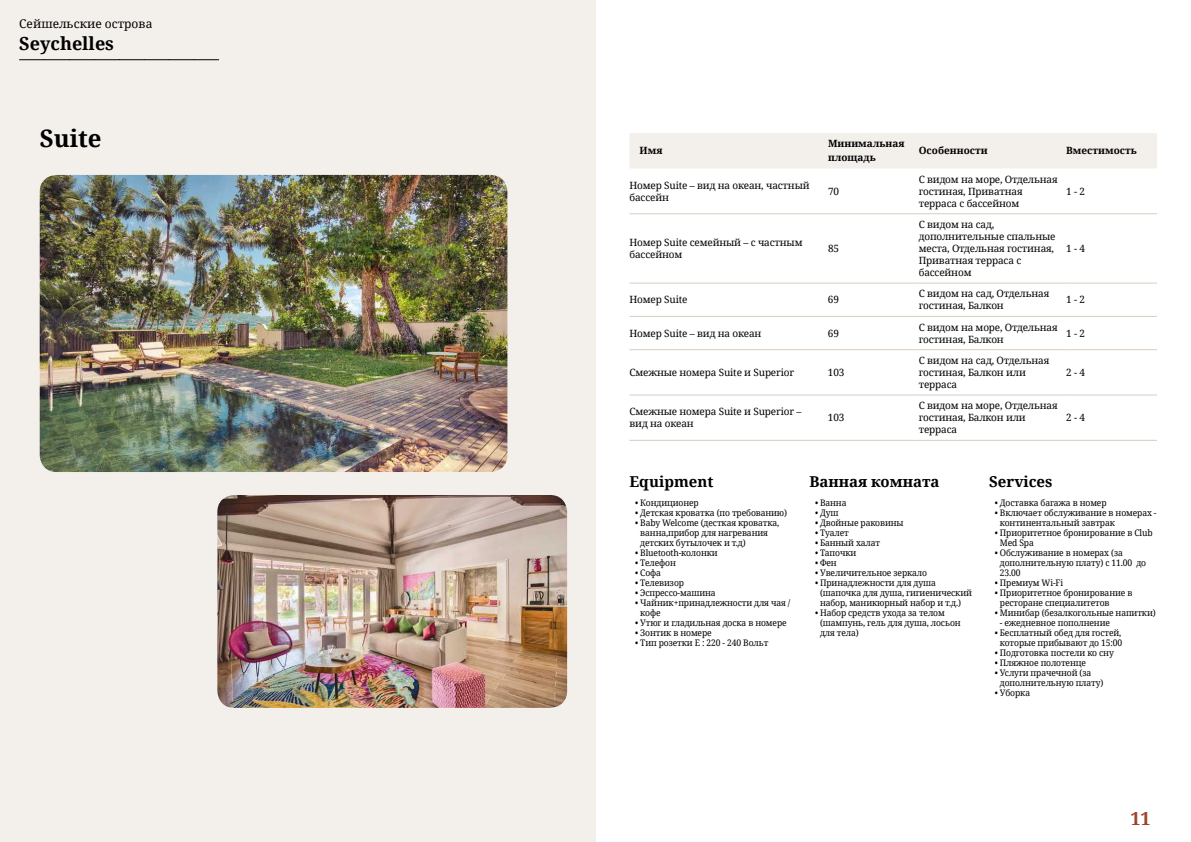
<style>
.page{position:relative;width:1191px;height:842px;background:#fff}
.page>*{position:absolute;margin:0;border:0;box-sizing:border-box;transform-origin:0 0}
.t1{font:700 24px "Noto Serif";color:#000}
.t2{font:700 18px "Noto Serif";color:#000}
.t3{font:700 18px "Noto Serif";color:#9d432c}
.t4{font:700 15px "Noto Serif";color:#000}
.t5{font:12px "Noto Serif";color:#000}
.t6{font:10px/12px "Noto Serif";letter-spacing:-.015em;color:#000}
.t7{font:700 10px/14px "Noto Serif";color:#000}
.t8{font:9px/10px "Noto Serif";letter-spacing:-.015em;color:#000;scale:.95 1}
</style>
<div class="page">
<div style="left:0;top:0;width:595px;height:842px;background:#f3f0ec"></div>
<img style="left:40px;top:175px;width:467px;height:297px">
<img style="left:217px;top:495px;width:350px;height:213px">
<svg style="left:20px;top:59px;width:199px;height:1px"></svg>
<div style="left:630px;top:133px;width:527px;height:35px;background:#f3f0ec"></div>
<hr style="left:629px;top:213px;width:199px;height:1px;background:#d7cdc1">
<hr style="left:828px;top:213px;width:90px;height:1px;background:#d7cdc1">
<hr style="left:918px;top:213px;width:148px;height:1px;background:#d7cdc1">
<hr style="left:1066px;top:213px;width:91px;height:1px;background:#d7cdc1">
<hr style="left:629px;top:283px;width:199px;height:1px;background:#d7cdc1">
<hr style="left:828px;top:283px;width:90px;height:1px;background:#d7cdc1">
<hr style="left:918px;top:283px;width:148px;height:1px;background:#d7cdc1">
<hr style="left:1066px;top:283px;width:91px;height:1px;background:#d7cdc1">
<hr style="left:629px;top:316px;width:199px;height:1px;background:#d7cdc1">
<hr style="left:828px;top:316px;width:90px;height:1px;background:#d7cdc1">
<hr style="left:918px;top:316px;width:148px;height:1px;background:#d7cdc1">
<hr style="left:1066px;top:316px;width:91px;height:1px;background:#d7cdc1">
<hr style="left:629px;top:349px;width:199px;height:1px;background:#d7cdc1">
<hr style="left:828px;top:349px;width:90px;height:1px;background:#d7cdc1">
<hr style="left:918px;top:349px;width:148px;height:1px;background:#d7cdc1">
<hr style="left:1066px;top:349px;width:91px;height:1px;background:#d7cdc1">
<hr style="left:629px;top:394px;width:199px;height:1px;background:#d7cdc1">
<hr style="left:828px;top:394px;width:90px;height:1px;background:#d7cdc1">
<hr style="left:918px;top:394px;width:148px;height:1px;background:#d7cdc1">
<hr style="left:1066px;top:394px;width:91px;height:1px;background:#d7cdc1">
<hr style="left:629px;top:440px;width:199px;height:1px;background:#d7cdc1">
<hr style="left:828px;top:440px;width:90px;height:1px;background:#d7cdc1">
<hr style="left:918px;top:440px;width:148px;height:1px;background:#d7cdc1">
<hr style="left:1066px;top:440px;width:91px;height:1px;background:#d7cdc1">
<h3 class="t5" style="left:19px;top:16px;width:135px">Сейшельские острова</h3>
<h2 class="t2" style="left:19px;top:31px;width:96px">Seychelles</h2>
<h1 class="t1" style="left:40px;top:121px;width:63px">Suite</h1>
<p class="t7" style="left:639px;top:143px;width:24px">Имя</p>
<p class="t7" style="left:828px;top:136px;width:78px">Минимальная площадь</p>
<p class="t7" style="left:918px;top:143px;width:70px">Особенности</p>
<p class="t7" style="left:1066px;top:143px;width:72px">Вместимость</p>
<p class="t6" style="left:629px;top:179px;width:182px">Номер Suite – вид на океан, частный бассейн</p>
<p class="t6" style="left:828px;top:185px;width:13px">70</p>
<p class="t6" style="left:918px;top:173px;width:140px">С видом на море, Отдельная гостиная, Приватная терраса с бассейном</p>
<p class="t6" style="left:1066px;top:185px;width:20px">1 - 2</p>
<p class="t6" style="left:629px;top:236px;width:175px">Номер Suite семейный – с частным бассейном</p>
<p class="t6" style="left:828px;top:242px;width:13px">85</p>
<p class="t6" style="left:918px;top:218px;width:138px">С видом на сад, дополнительные спальные места, Отдельная гостиная,<br>Приватная терраса с бассейном</p>
<p class="t6" style="left:1066px;top:242px;width:20px">1 - 4</p>
<p class="t6" style="left:629px;top:293px;width:60px">Номер Suite</p>
<p class="t6" style="left:828px;top:293px;width:13px">69</p>
<p class="t6" style="left:918px;top:287px;width:132px">С видом на сад, Отдельная гостиная, Балкон</p>
<p class="t6" style="left:1066px;top:293px;width:20px">1 - 2</p>
<p class="t6" style="left:629px;top:327px;width:133px">Номер Suite – вид на океан</p>
<p class="t6" style="left:828px;top:327px;width:13px">69</p>
<p class="t6" style="left:918px;top:321px;width:140px">С видом на море, Отдельная гостиная, Балкон</p>
<p class="t6" style="left:1066px;top:327px;width:20px">1 - 2</p>
<p class="t6" style="left:629px;top:366px;width:166px">Смежные номера Suite и Superior</p>
<p class="t6" style="left:828px;top:366px;width:18px">103</p>
<p class="t6" style="left:918px;top:354px;width:132px">С видом на сад, Отдельная гостиная, Балкон или терраса</p>
<p class="t6" style="left:1066px;top:366px;width:20px">2 - 4</p>
<p class="t6" style="left:629px;top:405px;width:173px">Смежные номера Suite и Superior – вид на океан</p>
<p class="t6" style="left:828px;top:411px;width:18px">103</p>
<p class="t6" style="left:918px;top:399px;width:140px">С видом на море, Отдельная гостиная, Балкон или терраса</p>
<p class="t6" style="left:1066px;top:411px;width:20px">2 - 4</p>
<h3 class="t4" style="left:629px;top:471px;width:85px">Equipment</h3>
<p class="t8" style="left:635px;top:497px;width:68px">• Кондиционер</p>
<p class="t8" style="left:635px;top:507px;width:161px">• Детская кроватка (по требованию)</p>
<p class="t8" style="left:640px;top:517px;width:148px;text-indent:-5px">• Baby Welcome (десткая кроватка, ванна,прибор для нагревания детских бутылочек и т.д)</p>
<p class="t8" style="left:635px;top:547px;width:88px">• Bluetooth-колонки</p>
<p class="t8" style="left:635px;top:557px;width:44px">• Телефон</p>
<p class="t8" style="left:635px;top:567px;width:29px">• Софа</p>
<p class="t8" style="left:635px;top:577px;width:53px">• Телевизор</p>
<p class="t8" style="left:635px;top:587px;width:86px">• Эспрессо-машина</p>
<p class="t8" style="left:640px;top:597px;width:159px;text-indent:-5px">• Чайник+принадлежности для чая / кофе</p>
<p class="t8" style="left:635px;top:617px;width:161px">• Утюг и гладильная доска в номере</p>
<p class="t8" style="left:635px;top:627px;width:82px">• Зонтик в номере</p>
<p class="t8" style="left:635px;top:637px;width:142px">• Тип розетки E : 220 - 240 Вольт</p>
<h3 class="t4" style="left:809px;top:471px;width:132px">Ванная комната</h3>
<p class="t8" style="left:815px;top:497px;width:35px">• Ванна</p>
<p class="t8" style="left:815px;top:507px;width:26px">• Душ</p>
<p class="t8" style="left:815px;top:517px;width:95px">• Двойные раковины</p>
<p class="t8" style="left:815px;top:527px;width:37px">• Туалет</p>
<p class="t8" style="left:815px;top:537px;width:70px">• Банный халат</p>
<p class="t8" style="left:815px;top:547px;width:45px">• Тапочки</p>
<p class="t8" style="left:815px;top:557px;width:24px">• Фен</p>
<p class="t8" style="left:815px;top:567px;width:119px">• Увеличительное зеркало</p>
<p class="t8" style="left:820px;top:577px;width:161px;text-indent:-5px">• Принадлежности для душа (шапочка для душа, гигиенический набор, маникюрный набор и т.д.)</p>
<p class="t8" style="left:820px;top:607px;width:149px;text-indent:-5px">• Набор средств ухода за телом (шампунь, гель для душа, лосьон для тела)</p>
<h3 class="t4" style="left:989px;top:471px;width:65px">Services</h3>
<p class="t8" style="left:994px;top:497px;width:119px">• Доставка багажа в номер</p>
<p class="t8" style="left:1000px;top:507px;width:166px;text-indent:-5px">• Включает обслуживание в номерах - континентальный завтрак</p>
<p class="t8" style="left:1000px;top:527px;width:162px;text-indent:-5px">• Приоритетное бронирование в Club<br>Med Spa</p>
<p class="t8" style="left:1000px;top:547px;width:155px;text-indent:-5px">• Обслуживание в номерах (за дополнительную плату) с 11.00 до<br>23.00</p>
<p class="t8" style="left:994px;top:577px;width:73px">• Премиум Wi-Fi</p>
<p class="t8" style="left:1000px;top:587px;width:141px;text-indent:-5px">• Приоритетное бронирование в ресторане специалитетов</p>
<p class="t8" style="left:994px;top:607px;width:171px">• Минибар (безалкогольные напитки)</p>
<p class="t8" style="left:1000px;top:617px;width:117px">- ежедневное пополнение</p>
<p class="t8" style="left:994px;top:627px;width:135px;text-align:center">• Бесплатный обед для гостей, которые прибывают до 15:00</p>
<p class="t8" style="left:994px;top:647px;width:127px">• Подготовка постели ко сну</p>
<p class="t8" style="left:994px;top:657px;width:98px">• Пляжное полотенце</p>
<p class="t8" style="left:1000px;top:667px;width:110px;text-indent:-5px">• Услуги прачечной (за дополнительную плату)</p>
<p class="t8" style="left:994px;top:687px;width:39px">• Уборка</p>
<h2 class="t3" style="left:1130px;top:806px;width:22px">11</h2>
</div>
